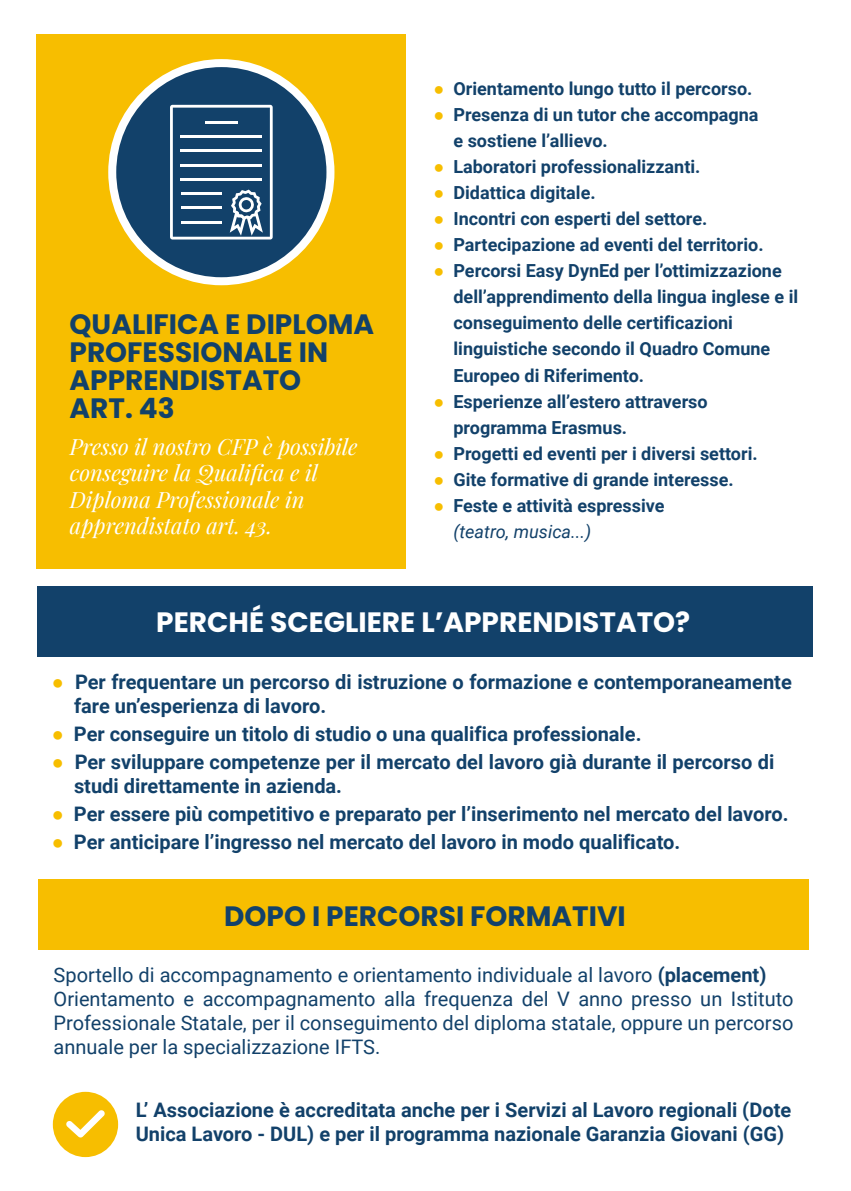
<style>
.page{position:relative;width:851px;height:1191px;background:#fff}
.page>*{position:absolute;margin:0;border:0;box-sizing:border-box;transform-origin:0 0}
.t1{font:700 28px/28px "Poppins";color:#12416a}
.t2{font:700 28px "Poppins";color:#fff}
.t3{font:italic 22px/26.4px "Playfair Display";color:#fff}
.t4{font:700 20px/24px "Roboto";color:#12416a}
.t5{font:20px/24px "Roboto";color:#12416a}
.t6{font:700 18px "Roboto";color:#12416a}
.t7{font:italic 18px "Roboto";color:#12416a}
.s1{font-family:"Arial";font-weight:400;color:#f7be00}
.s2{font-family:"Arial";font-weight:400;color:#fff}
.s3{font-family:"Arial";font-style:normal;color:#fff}
.s4{font-weight:700}
</style>
<div class="page">
<div style="left:36px;top:34px;width:370px;height:534px;background:#f7be00"></div>
<div style="left:37px;top:586px;width:775px;height:71px;background:#12416a"></div>
<div style="left:38px;top:879px;width:770px;height:71px;background:#f7be00"></div>
<svg style="left:53px;top:1091px;width:65px;height:66px"></svg>
<svg style="left:112px;top:63px;width:218px;height:218px"></svg>
<hr style="left:205px;top:121px;width:33px;height:3px;background:#fff">
<hr style="left:181px;top:135px;width:81px;height:3px;background:#fff">
<hr style="left:181px;top:149px;width:81px;height:3px;background:#fff">
<hr style="left:181px;top:164px;width:81px;height:2px;background:#fff">
<hr style="left:181px;top:178px;width:81px;height:3px;background:#fff">
<hr style="left:181px;top:192px;width:40px;height:3px;background:#fff">
<hr style="left:181px;top:206px;width:40px;height:3px;background:#fff">
<hr style="left:181px;top:221px;width:40px;height:2px;background:#fff">
<h1 class="t1" style="left:69px;top:311px;width:306px">QUALIFICA E DIPLOMA<br>PROFESSIONALE IN<br>APPRENDISTATO<br>ART. 43</h1>
<p class="t3" style="left:70px;top:431px;width:289px">Presso il nostro CFP è possibile conseguire la Qualifica e il<br>Diploma Professionale in apprendistato art. 43.</p>
<p class="t6" style="left:433px;top:76px;width:320px"><span class="s1">●</span> Orientamento lungo tutto il percorso.</p>
<p class="t6" style="left:433px;top:102px;width:326px"><span class="s1">●</span> Presenza di un tutor che accompagna</p>
<p class="t6" style="left:433px;top:128px;width:176px"><span class="s2">●</span> e sostiene l’allievo.</p>
<p class="t6" style="left:433px;top:154px;width:268px"><span class="s1">●</span> Laboratori professionalizzanti.</p>
<p class="t6" style="left:433px;top:180px;width:163px"><span class="s1">●</span> Didattica digitale.</p>
<p class="t6" style="left:433px;top:206px;width:275px"><span class="s1">●</span> Incontri con esperti del settore.</p>
<p class="t6" style="left:433px;top:232px;width:331px"><span class="s1">●</span> Partecipazione ad eventi del territorio.</p>
<p class="t6" style="left:433px;top:258px;width:349px"><span class="s1">●</span> Percorsi Easy DynEd per l’ottimizzazione</p>
<p class="t6" style="left:433px;top:284px;width:366px"><span class="s2">●</span> dell’apprendimento della lingua inglese e il</p>
<p class="t6" style="left:433px;top:310px;width:301px"><span class="s2">●</span> conseguimento delle certificazioni</p>
<p class="t6" style="left:433px;top:336px;width:338px"><span class="s2">●</span> linguistiche secondo il Quadro Comune</p>
<p class="t6" style="left:433px;top:362px;width:212px"><span class="s2">●</span> Europeo di Riferimento.</p>
<p class="t6" style="left:433px;top:388px;width:275px"><span class="s1">●</span> Esperienze all’estero attraverso</p>
<p class="t6" style="left:433px;top:414px;width:195px"><span class="s2">●</span> programma Erasmus.</p>
<p class="t6" style="left:433px;top:440px;width:325px"><span class="s1">●</span> Progetti ed eventi per i diversi settori.</p>
<p class="t6" style="left:433px;top:466px;width:301px"><span class="s1">●</span> Gite formative di grande interesse.</p>
<p class="t6" style="left:433px;top:492px;width:232px"><span class="s1">●</span> Feste e attività espressive</p>
<p class="t7" style="left:433px;top:518px;width:159px"><span class="s3">●</span> (teatro, musica...)</p>
<h1 class="t2" style="left:156px;top:606px;width:535px">PERCHÉ SCEGLIERE L’APPRENDISTATO?</h1>
<p class="t4" style="left:52px;top:669px;width:741px"><span class="s1">●</span> Per frequentare un percorso di istruzione o formazione e contemporaneamente</p>
<p class="t4" style="left:52px;top:693px;width:276px"><span class="s2">●</span> fare un’esperienza di lavoro.</p>
<p class="t4" style="left:52px;top:721px;width:591px"><span class="s1">●</span> Per conseguire un titolo di studio o una qualifica professionale.</p>
<p class="t4" style="left:52px;top:749px;width:741px"><span class="s1">●</span> Per sviluppare competenze per il mercato del lavoro già durante il percorso di <span class="s2">●</span></p>
<p class="t4" style="left:52px;top:773px;width:291px"><span class="s2">●</span> studi direttamente in azienda.</p>
<p class="t4" style="left:52px;top:801px;width:738px"><span class="s1">●</span> Per essere più competitivo e preparato per l’inserimento nel mercato del lavoro.</p>
<p class="t4" style="left:52px;top:829px;width:629px"><span class="s1">●</span> Per anticipare l’ingresso nel mercato del lavoro in modo qualificato.</p>
<h1 class="t1" style="left:224px;top:902px;width:403px">DOPO I PERCORSI FORMATIVI</h1>
<p class="t5" style="left:54px;top:962px;width:741px">Sportello di accompagnamento e orientamento individuale al lavoro <span class="s4">(placement)<br></span>Orientamento e accompagnamento alla frequenza del V anno presso un Istituto Professionale Statale, per il conseguimento del diploma statale, oppure un percorso annuale per la specializzazione IFTS.</p>
<p class="t4" style="left:136px;top:1097px;width:657px">L’ Associazione è accreditata anche per i Servizi al Lavoro regionali (Dote<br>Unica Lavoro - DUL) e per il programma nazionale Garanzia Giovani (GG)</p>
</div>
